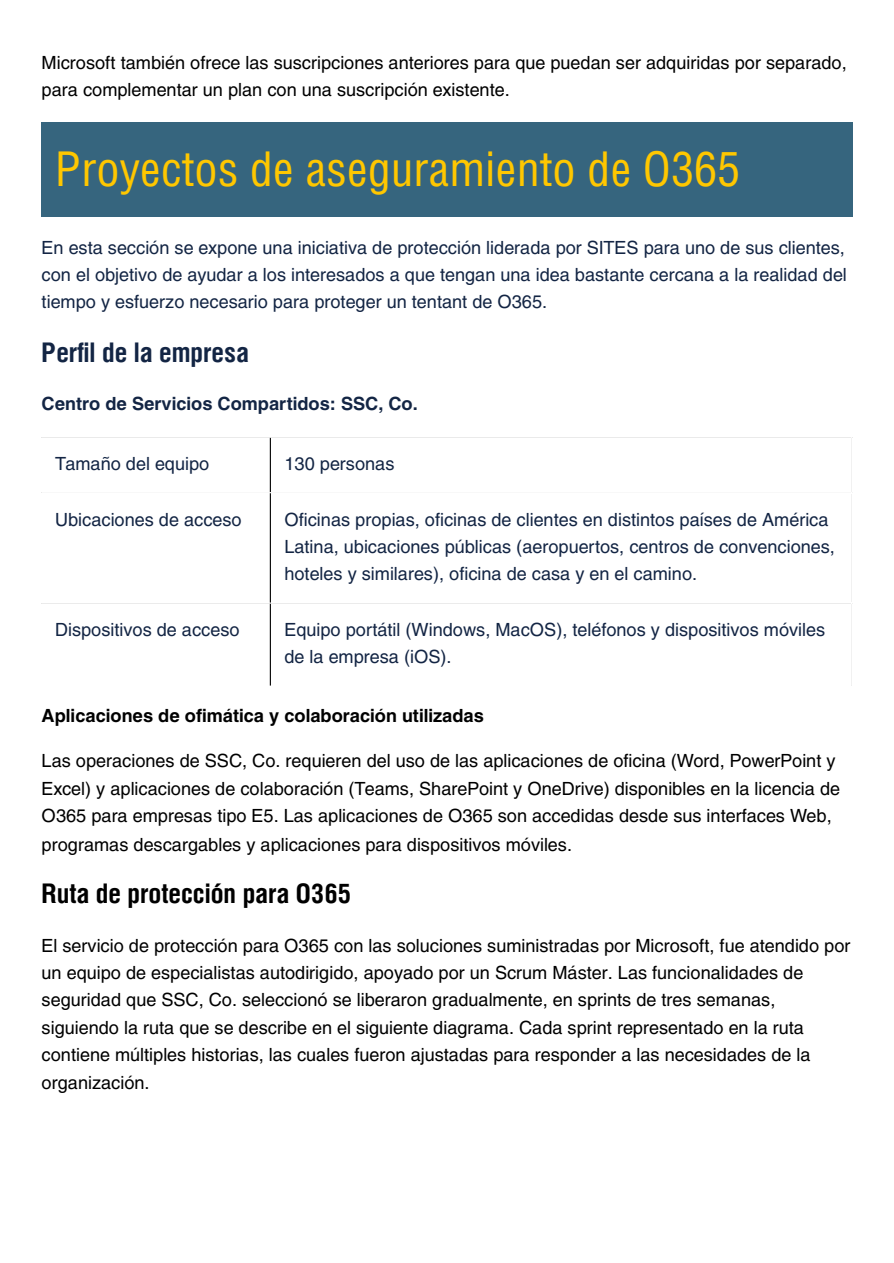
<style>
.page{position:relative;width:894px;height:1263px;background:#fff}
.page>*{position:absolute;margin:0;border:0;box-sizing:border-box;transform-origin:0 0}
.t1{font:48px "Helios Cond";color:#ffc700}
.t2{font:700 27px "Helios Cond";color:#000}
.t3{font:700 27px "Helios Cond";color:#132544}
.t4{font:18px/27.5px "Helios";color:#000}
.t5{font:18px/27px "Helios";color:#132544}
.t6{font:700 18px "Helios";color:#000}
.t7{font:700 18px "Helios";color:#132544}
</style>
<div class="page">
<div style="left:42px;top:123px;width:810px;height:94px;background:#36657e"></div>
<hr style="left:270px;top:438px;width:1px;height:248px;background:#000">
<hr style="left:42px;top:492px;width:810px;height:1px;background:#fff">
<hr style="left:42px;top:603px;width:810px;height:1px;background:#fff">
<p class="t4" style="left:42px;top:48px;width:806px;line-height:27px">Microsoft también ofrece las suscripciones anteriores para que puedan ser adquiridas por separado, para complementar un plan con una suscripción existente.</p>
<p class="t1" style="left:55px;top:139px;width:686px">Proyectos de aseguramiento de O365</p>
<p class="t5" style="left:42px;top:234px;width:806px;text-align:justify">En esta sección se expone una iniciativa de protección liderada por SITES para uno de sus clientes, con el objetivo de ayudar a los interesados a que tengan una idea bastante cercana a la realidad del tiempo y esfuerzo necesario para proteger un tentant de O365.</p>
<h1 class="t3" style="left:42px;top:334px;width:209px">Perfil de la empresa</h1>
<h2 class="t7" style="left:42px;top:392px;width:377px">Centro de Servicios Compartidos: SSC, Co.</h2>
<p class="t5" style="left:55px;top:450px;width:156px">Tamaño del equipo</p>
<p class="t5" style="left:284px;top:450px;width:111px">130 personas</p>
<p class="t5" style="left:55px;top:505px;width:188px">Ubicaciones de acceso</p>
<p class="t5" style="left:284px;top:505px;width:552px">Oficinas propias, oficinas de clientes en distintos países de América<br>Latina, ubicaciones públicas (aeropuertos, centros de convenciones, hoteles y similares), oficina de casa y en el camino.</p>
<p class="t5" style="left:55px;top:616px;width:186px">Dispositivos de acceso</p>
<p class="t5" style="left:284px;top:616px;width:542px">Equipo portátil (Windows, MacOS), teléfonos y dispositivos móviles de la empresa (iOS).</p>
<h2 class="t6" style="left:42px;top:704px;width:443px">Aplicaciones de ofimática y colaboración utilizadas</h2>
<p class="t4" style="left:42px;top:746px;width:799px">Las operaciones de SSC, Co. requieren del uso de las aplicaciones de oficina (Word, PowerPoint y Excel) y aplicaciones de colaboración (Teams, SharePoint y OneDrive) disponibles en la licencia de O365 para empresas tipo E5. Las aplicaciones de O365 son accedidas desde sus interfaces Web, programas descargables y aplicaciones para dispositivos móviles.</p>
<h1 class="t2" style="left:42px;top:875px;width:311px">Ruta de protección para O365</h1>
<p class="t4" style="left:42px;top:931px;width:810px">El servicio de protección para O365 con las soluciones suministradas por Microsoft, fue atendido por un equipo de especialistas autodirigido, apoyado por un Scrum Máster. Las funcionalidades de seguridad que SSC, Co. seleccionó se liberaron gradualmente, en sprints de tres semanas, siguiendo la ruta que se describe en el siguiente diagrama. Cada sprint representado en la ruta contiene múltiples historias, las cuales fueron ajustadas para responder a las necesidades de la organización.</p>
</div>
